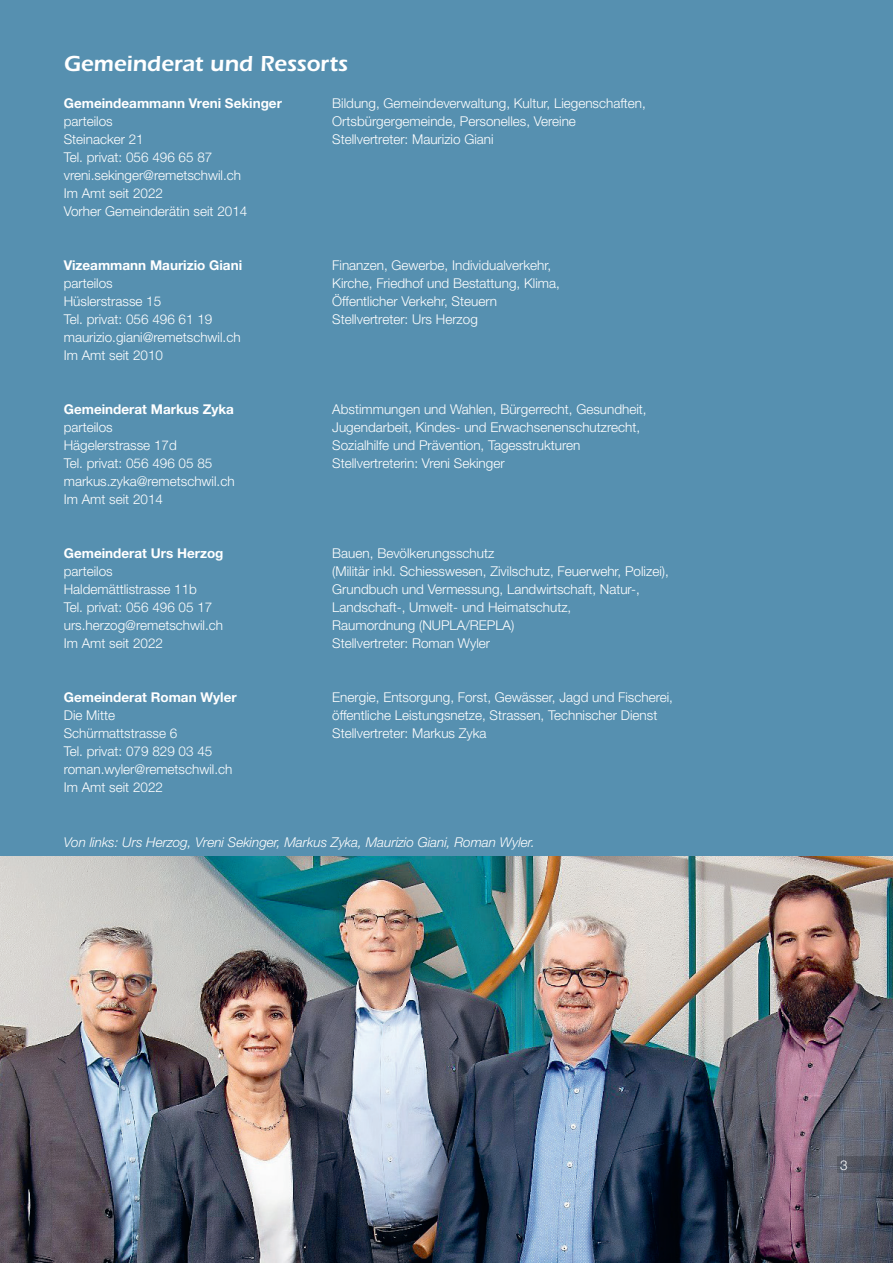
<style>
.page{position:relative;width:893px;height:1263px;background:#fff}
.page>*{position:absolute;margin:0;border:0;box-sizing:border-box;transform-origin:0 0}
.t1{font:600 22.5px "Itc Eras";color:#fff}
.t2{font:300 13.5px/18px "Helvetica Neue";color:#fff}
.t3{font:700 13.5px "Helvetica Neue";color:#fff}
.t4{font:italic 300 13.5px "Helvetica Neue";color:#fff}
</style>
<div class="page">
<div style="left:0;top:0;width:893px;height:856px;background:#5690b0"></div>
<img style="left:0;top:856px;width:893px;height:407px">
<svg style="left:837px;top:1156px;width:56px;height:17px"></svg>
<h1 class="t1" style="left:64px;top:50px;width:286px">Gemeinderat und Ressorts</h1>
<p class="t3" style="left:64px;top:95px;width:220px">Gemeindeammann Vreni Sekinger</p>
<p class="t2" style="left:332px;top:94px;width:315px">Bildung, Gemeindeverwaltung, Kultur, Liegenschaften,</p>
<p class="t2" style="left:64px;top:112px;width:51px">parteilos</p>
<p class="t2" style="left:332px;top:112px;width:245px">Ortsbürgergemeinde, Personelles, Vereine</p>
<p class="t2" style="left:64px;top:130px;width:82px">Steinacker 21</p>
<p class="t2" style="left:332px;top:130px;width:163px">Stellvertreter: Maurizio Giani</p>
<p class="t2" style="left:64px;top:148px;width:185px">Tel. privat: 056 496 65 87 vreni.sekinger@remetschwil.ch<br>Im Amt seit 2022<br>Vorher Gemeinderätin seit 2014</p>
<p class="t3" style="left:64px;top:257px;width:180px">Vizeammann Maurizio Giani</p>
<p class="t2" style="left:332px;top:256px;width:220px">Finanzen, Gewerbe, Individualverkehr,</p>
<p class="t2" style="left:64px;top:274px;width:51px">parteilos</p>
<p class="t2" style="left:332px;top:274px;width:229px">Kirche, Friedhof und Bestattung, Klima,</p>
<p class="t2" style="left:64px;top:292px;width:99px">Hüslerstrasse 15</p>
<p class="t2" style="left:332px;top:292px;width:166px">Öffentlicher Verkehr, Steuern</p>
<p class="t2" style="left:64px;top:310px;width:150px">Tel. privat: 056 496 61 19</p>
<p class="t2" style="left:332px;top:310px;width:147px">Stellvertreter: Urs Herzog</p>
<p class="t2" style="left:64px;top:328px;width:178px">maurizio.giani@remetschwil.ch<br>Im Amt seit 2010</p>
<p class="t3" style="left:64px;top:401px;width:172px">Gemeinderat Markus Zyka</p>
<p class="t2" style="left:332px;top:400px;width:316px">Abstimmungen und Wahlen, Bürgerrecht, Gesundheit,</p>
<p class="t2" style="left:64px;top:418px;width:51px">parteilos</p>
<p class="t2" style="left:332px;top:418px;width:309px">Jugendarbeit, Kindes- und Erwachsenenschutzrecht,</p>
<p class="t2" style="left:64px;top:436px;width:115px">Hägelerstrasse 17d</p>
<p class="t2" style="left:332px;top:436px;width:250px">Sozialhilfe und Prävention, Tagesstrukturen</p>
<p class="t2" style="left:64px;top:454px;width:150px">Tel. privat: 056 496 05 85</p>
<p class="t2" style="left:332px;top:454px;width:174px">Stellvertreterin: Vreni Sekinger</p>
<p class="t2" style="left:64px;top:472px;width:172px">markus.zyka@remetschwil.ch<br>Im Amt seit 2014</p>
<p class="t3" style="left:64px;top:545px;width:161px">Gemeinderat Urs Herzog</p>
<p class="t2" style="left:332px;top:544px;width:164px">Bauen, Bevölkerungsschutz</p>
<p class="t2" style="left:64px;top:562px;width:51px">parteilos</p>
<p class="t2" style="left:332px;top:562px;width:338px">(Militär inkl. Schiesswesen, Zivilschutz, Feuerwehr, Polizei),</p>
<p class="t2" style="left:64px;top:580px;width:135px">Haldemättlistrasse 11b</p>
<p class="t2" style="left:332px;top:580px;width:309px">Grundbuch und Vermessung, Landwirtschaft, Natur-,</p>
<p class="t2" style="left:64px;top:598px;width:150px">Tel. privat: 056 496 05 17</p>
<p class="t2" style="left:332px;top:598px;width:241px">Landschaft-, Umwelt- und Heimatschutz,</p>
<p class="t2" style="left:64px;top:616px;width:161px">urs.herzog@remetschwil.ch</p>
<p class="t2" style="left:332px;top:616px;width:184px">Raumordnung (NUPLA/REPLA)</p>
<p class="t2" style="left:64px;top:634px;width:101px">Im Amt seit 2022</p>
<p class="t2" style="left:332px;top:634px;width:159px">Stellvertreter: Roman Wyler</p>
<p class="t3" style="left:64px;top:689px;width:174px">Gemeinderat Roman Wyler</p>
<p class="t2" style="left:332px;top:688px;width:342px">Energie, Entsorgung, Forst, Gewässer, Jagd und Fischerei,</p>
<p class="t2" style="left:64px;top:706px;width:53px">Die Mitte</p>
<p class="t2" style="left:332px;top:706px;width:327px">öffentliche Leistungsnetze, Strassen, Technischer Dienst</p>
<p class="t2" style="left:64px;top:724px;width:115px">Schürmattstrasse 6</p>
<p class="t2" style="left:332px;top:724px;width:156px">Stellvertreter: Markus Zyka</p>
<p class="t2" style="left:64px;top:742px;width:170px">Tel. privat: 079 829 03 45 roman.wyler@remetschwil.ch<br>Im Amt seit 2022</p>
<p class="t4" style="left:64px;top:834px;width:472px">Von links: Urs Herzog, Vreni Sekinger, Markus Zyka, Maurizio Giani, Roman Wyler.</p>
<p class="t2" style="left:840px;top:1156px;width:9px">3</p>
</div>
